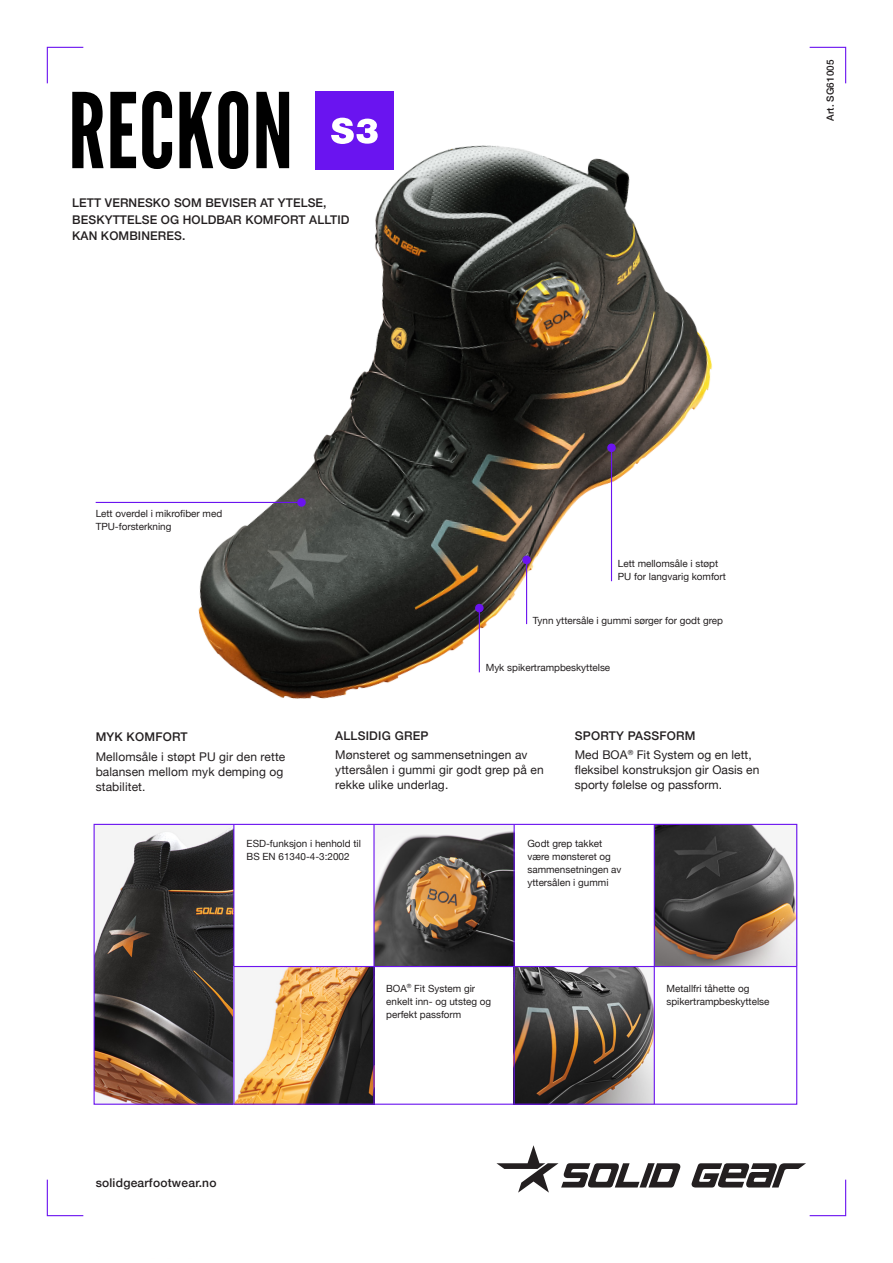
<style>
.page{position:relative;width:893px;height:1263px;background:#fff}
.page>*{position:absolute;margin:0;border:0;box-sizing:border-box;transform-origin:0 0}
.t1{font:12px/15px "Helvetica Neue";letter-spacing:.01em;color:#231f20}
.t2{font:500 12px/16.5px "Helvetica Neue";letter-spacing:.01em;color:#231f20}
.t3{font:9.9px/12.9px "Helvetica Neue";color:#231f20}
.t4{font:500 9.9px "Helvetica Neue";letter-spacing:.01em;color:#231f20}
.s1{font-weight:500}
</style>
<div class="page">
<img style="left:72px;top:91px;width:726px;height:1095px">
<img style="left:96px;top:826px;width:137px;height:277px">
<img style="left:655px;top:826px;width:140px;height:140px">
<img style="left:515px;top:967px;width:139px;height:136px">
<img style="left:234px;top:967px;width:139px;height:136px">
<img style="left:375px;top:826px;width:139px;height:140px">
<hr style="left:96px;top:502px;width:205px;height:1px;background:#6b14f0">
<div style="left:297px;top:498px;width:9px;height:9px;background:#6b14f0;border-radius:50%"></div>
<hr style="left:611px;top:448px;width:1px;height:133px;background:#6b14f0">
<div style="left:607px;top:443px;width:9px;height:9px;background:#6b14f0;border-radius:50%"></div>
<hr style="left:526px;top:560px;width:1px;height:64px;background:#6b14f0">
<div style="left:522px;top:555px;width:9px;height:9px;background:#6b14f0;border-radius:50%"></div>
<hr style="left:479px;top:608px;width:1px;height:64px;background:#6b14f0">
<div style="left:475px;top:604px;width:9px;height:8px;background:#6b14f0;border-radius:50%"></div>
<hr style="left:233px;top:824px;width:1px;height:280px;background:#6b14f0">
<hr style="left:373px;top:824px;width:2px;height:280px;background:#6b14f0">
<hr style="left:514px;top:824px;width:1px;height:280px;background:#6b14f0">
<hr style="left:654px;top:824px;width:1px;height:280px;background:#6b14f0">
<hr style="left:234px;top:966px;width:563px;height:1px;background:#6b14f0">
<svg style="left:72px;top:92px;width:32px;height:76px"></svg>
<svg style="left:110px;top:92px;width:26px;height:76px"></svg>
<svg style="left:142px;top:91px;width:30px;height:78px"></svg>
<svg style="left:179px;top:91px;width:69px;height:78px"></svg>
<svg style="left:256px;top:92px;width:33px;height:76px"></svg>
<div style="left:316px;top:91px;width:78px;height:79px;background:#6a14f0"></div>
<svg style="left:331px;top:118px;width:47px;height:26px"></svg>
<svg style="left:496px;top:1145px;width:184px;height:47px"></svg>
<svg style="left:46px;top:46px;width:38px;height:38px"></svg>
<svg style="left:692px;top:1163px;width:155px;height:54px"></svg>
<svg style="left:46px;top:1178px;width:38px;height:39px"></svg>
<svg style="left:809px;top:46px;width:38px;height:38px"></svg>
<p class="t2" style="left:72px;top:194px;width:279px">LETT VERNESKO SOM BEVISER AT YTELSE,<br>BESKYTTELSE OG HOLDBAR KOMFORT ALLTID<br>KAN KOMBINERES.</p>
<p class="t4" style="left:822px;top:121px;width:63px;rotate:-90deg">Art. SG61005</p>
<p class="t3" style="left:96px;top:508px;width:128px">Lett overdel i mikrofiber med<br>TPU-forsterkning</p>
<p class="t2" style="left:96px;top:728px;width:93px">MYK KOMFORT</p>
<p class="t1" style="left:96px;top:749px;width:191px">Mellomsåle i støpt PU gir den rette balansen mellom myk demping og stabilitet.</p>
<p class="t3" style="left:618px;top:558px;width:110px">Lett mellomsåle i støpt<br>PU for langvarig komfort</p>
<p class="t3" style="left:533px;top:615px;width:192px">Tynn yttersåle i gummi sørger for godt grep</p>
<p class="t3" style="left:486px;top:662px;width:126px">Myk spikertrampbeskyttelse</p>
<p class="t2" style="left:335px;top:726px;width:95px">ALLSIDIG GREP</p>
<p class="t1" style="left:335px;top:748px;width:210px">Mønsteret og sammensetningen av yttersålen i gummi gir godt grep på en rekke ulike underlag.</p>
<p class="t1" style="left:575px;top:727px;width:178px;line-height:19.2px"><span class="s1">SPORTY PASSFORM<br></span>Med BOA<sup>®</sup> Fit System og en lett,</p>
<p class="t1" style="left:575px;top:763px;width:186px">fleksibel konstruksjon gir Oasis en sporty følelse og passform.</p>
<p class="t3" style="left:247px;top:838px;width:116px">ESD-funksjon i henhold til<br>BS EN 61340-4-3:2002</p>
<p class="t3" style="left:527px;top:838px;width:96px">Godt grep takket være mønsteret og sammensetningen av yttersålen i gummi</p>
<p class="t3" style="left:386px;top:982px;width:107px">BOA<sup>®</sup> Fit System gir enkelt inn- og utsteg og perfekt passform</p>
<p class="t3" style="left:666px;top:982px;width:105px">Metallfri tåhette og spikertrampbeskyttelse</p>
<p class="t2" style="left:96px;top:1173px;width:122px">solidgearfootwear.no</p>
</div>
